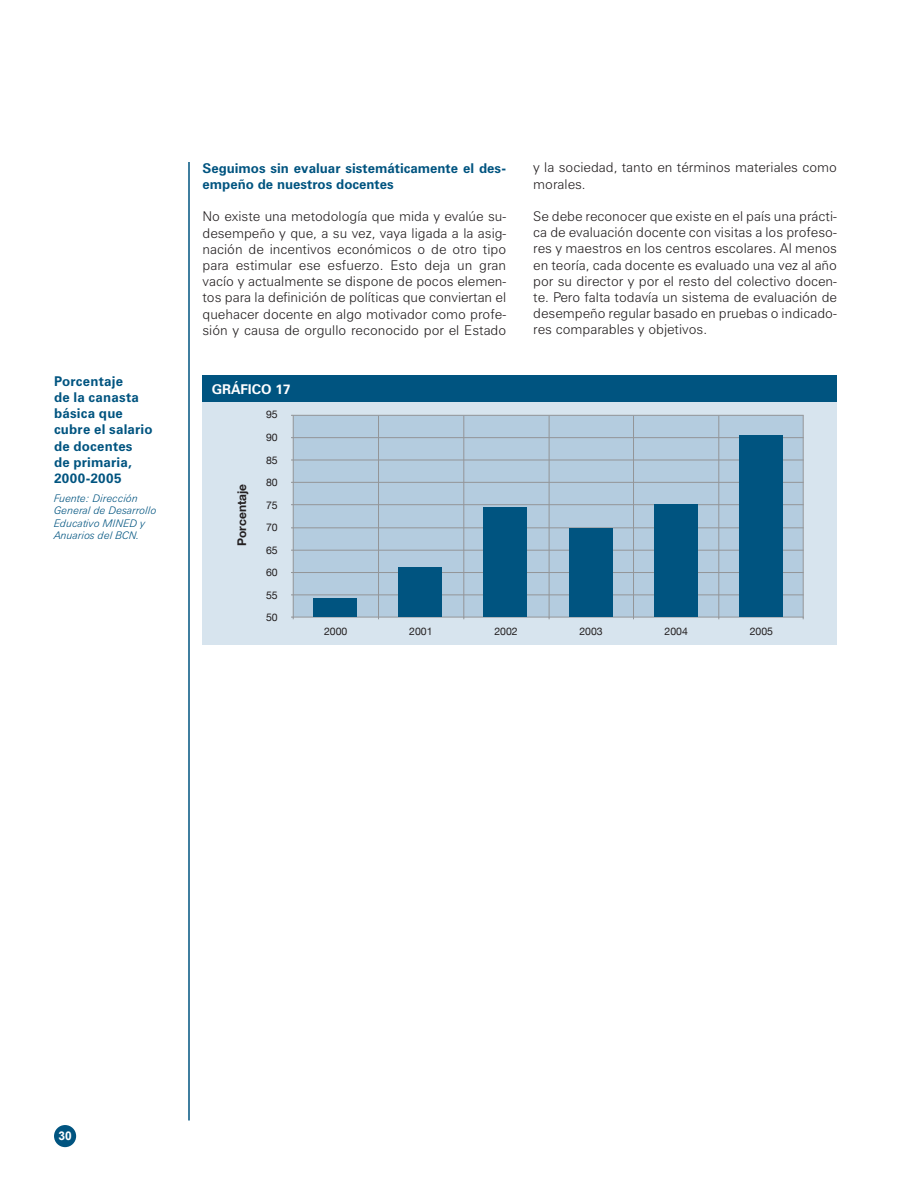
<style>
.page{position:relative;width:918px;height:1188px;background:#fff}
.page>*{position:absolute;margin:0;border:0;box-sizing:border-box;transform-origin:0 0}
.t1{font:300 13.5px/16.2px "Zurich BT";color:#231f20;text-align:justify}
.t2{font:700 13.5px/16.2px "Zurich BT";letter-spacing:.01em;color:#005480}
.t3{font:700 13.5px "Zurich BT";color:#fff}
.t4{font:700 12px "Helvetica Neue";color:#231f20}
.t5{font:700 12px "Arial";color:#fff}
.t6{font:italic 300 10.5px/12.6px "Zurich BT";color:#005480}
.t7{font:10.5px "Helvetica Neue";color:#231f20}
</style>
<div class="page">
<div style="left:54px;top:1125px;width:22px;height:22px;background:#005480;border-radius:50%"></div>
<hr style="left:188px;top:162px;width:2px;height:958px;background:#005480">
<div style="left:202px;top:402px;width:635px;height:243px;background:#d7e4ee"></div>
<div style="left:202px;top:375px;width:635px;height:27px;background:#005480"></div>
<div style="left:293px;top:415px;width:510px;height:202px;background:#b4ccdf"></div>
<hr style="left:293px;top:415px;width:1px;height:203px;background:#939598">
<hr style="left:378px;top:416px;width:1px;height:202px;background:#939598">
<hr style="left:464px;top:416px;width:1px;height:202px;background:#939598">
<hr style="left:549px;top:416px;width:1px;height:202px;background:#939598">
<hr style="left:633px;top:416px;width:1px;height:202px;background:#939598">
<hr style="left:719px;top:416px;width:1px;height:202px;background:#939598">
<hr style="left:803px;top:415px;width:1px;height:203px;background:#939598">
<hr style="left:293px;top:595px;width:511px;height:1px;background:#939598">
<hr style="left:293px;top:572px;width:511px;height:1px;background:#939598">
<hr style="left:293px;top:550px;width:511px;height:1px;background:#939598">
<hr style="left:293px;top:528px;width:511px;height:1px;background:#939598">
<hr style="left:293px;top:504px;width:511px;height:1px;background:#939598">
<hr style="left:293px;top:482px;width:511px;height:1px;background:#939598">
<hr style="left:293px;top:460px;width:511px;height:1px;background:#939598">
<hr style="left:293px;top:437px;width:511px;height:1px;background:#939598">
<hr style="left:293px;top:415px;width:511px;height:1px;background:#939598">
<hr style="left:293px;top:617px;width:511px;height:1px;background:#939598">
<div style="left:740px;top:436px;width:43px;height:181px;background:#005480"></div>
<div style="left:654px;top:504px;width:43px;height:113px;background:#005480"></div>
<div style="left:569px;top:528px;width:43px;height:89px;background:#005480"></div>
<div style="left:484px;top:507px;width:43px;height:110px;background:#005480"></div>
<div style="left:399px;top:567px;width:43px;height:50px;background:#005480"></div>
<div style="left:313px;top:598px;width:43px;height:19px;background:#005480"></div>
<p class="t2" style="left:54px;top:373px;width:100px">Porcentaje<br>de la canasta básica que cubre el salario de docentes<br>de primaria,<br>2000-2005</p>
<p class="t6" style="left:54px;top:492px;width:104px">Fuente: Dirección<br>General de Desarrollo<br>Educativo MINED y<br>Anuarios del BCN.</p>
<p class="t2" style="left:202px;top:160px;width:305px">Seguimos sin evaluar sistemáticamente el des&shy;empeño de nuestros docentes</p>
<p class="t1" style="left:202px;top:208px;width:305px">No existe una metodología que mida y evalúe su&shy;desempeño y que, a su vez, vaya ligada a la asig&shy;nación de incentivos económicos o de otro tipo para estimular ese esfuerzo. Esto deja un gran vacío y actualmente se dispone de pocos elemen&shy;tos para la definición de políticas que conviertan el quehacer docente en algo motivador como profe&shy;sión y causa de orgullo reconocido por el Estado</p>
<p class="t3" style="left:212px;top:381px;width:38px">Gráfico</p>
<p class="t3" style="left:276px;top:381px;width:16px">17</p>
<p class="t7" style="left:266px;top:408px;width:13px">95</p>
<p class="t7" style="left:266px;top:431px;width:13px">90</p>
<p class="t4" style="left:234px;top:546px;width:64px;rotate:-90deg">Porcentaje</p>
<p class="t7" style="left:266px;top:454px;width:13px">85</p>
<p class="t7" style="left:266px;top:476px;width:13px">80</p>
<p class="t7" style="left:266px;top:499px;width:13px">75</p>
<p class="t7" style="left:266px;top:521px;width:13px">70</p>
<p class="t7" style="left:266px;top:544px;width:13px">65</p>
<p class="t7" style="left:266px;top:566px;width:13px">60</p>
<p class="t7" style="left:266px;top:589px;width:13px">55</p>
<p class="t7" style="left:266px;top:611px;width:13px">50</p>
<p class="t1" style="left:533px;top:159px;width:305px">y la sociedad, tanto en términos materiales como morales.</p>
<p class="t1" style="left:533px;top:208px;width:305px">Se debe reconocer que existe en el país una prácti&shy;ca de evaluación docente con visitas a los profeso&shy;res y maestros en los centros escolares. Al menos en teoría, cada docente es evaluado una vez al año por su director y por el resto del colectivo docen&shy;te. Pero falta todavía un sistema de evaluación de desempeño regular basado en pruebas o indicado&shy;res comparables y objetivos.</p>
<p class="t7" style="left:324px;top:625px;width:25px">2000</p>
<p class="t7" style="left:409px;top:625px;width:25px">2001</p>
<p class="t7" style="left:494px;top:625px;width:25px">2002</p>
<p class="t7" style="left:579px;top:625px;width:25px">2003</p>
<p class="t7" style="left:665px;top:625px;width:25px">2004</p>
<p class="t7" style="left:750px;top:625px;width:25px">2005</p>
<p class="t5" style="left:58px;top:1129px;width:15px">30</p>
</div>
